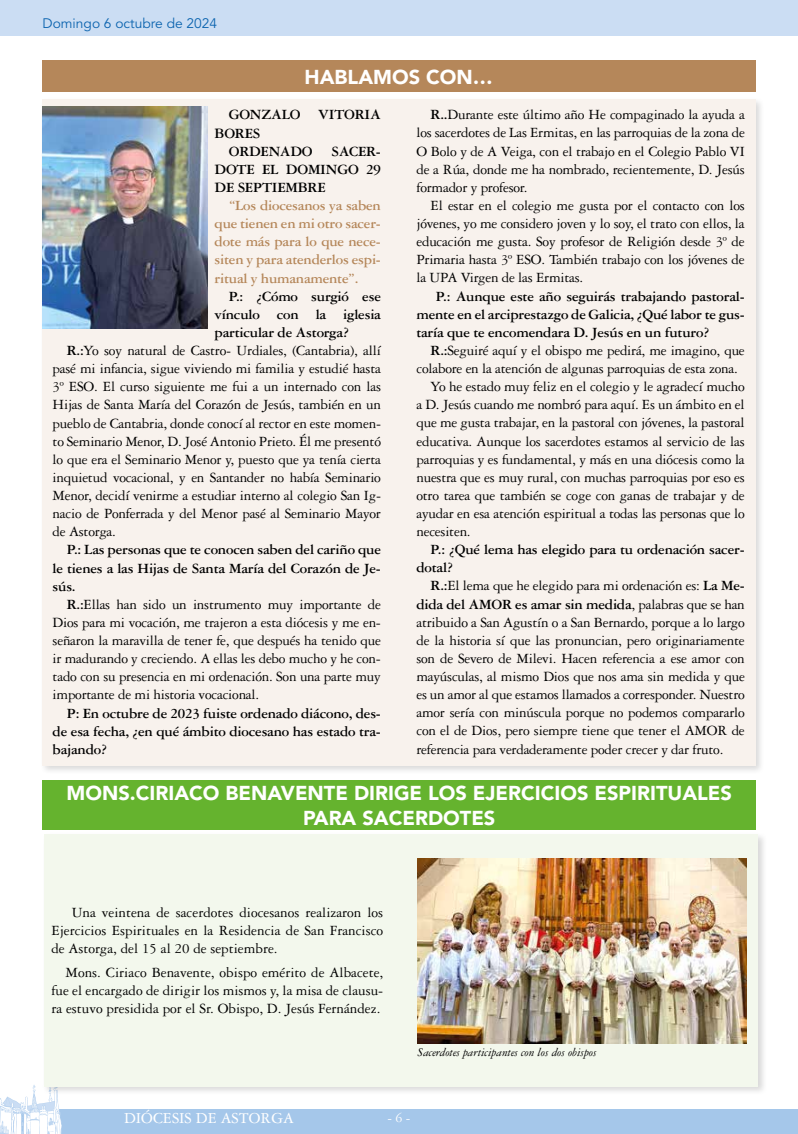
<style>
.page{position:relative;width:798px;height:1134px;background:#fff}
.page>*{position:absolute;margin:0;border:0;box-sizing:border-box;transform-origin:0 0}
.t1{font:900 20px/25px "Avenir LT Std";color:#fff;text-align:center}
.t2{font:16.25px "Garamond 3 LT Std";color:#fff}
.t3{font:15px/18.1px "Garamond 3 LT Std";letter-spacing:-.015em;color:#000;text-align:justify}
.t4{font:700 15px/18.1px "Garamond 3 LT Std";letter-spacing:-.015em;color:#000;text-align:justify}
.t5{font:700 15px/18.1px "Garamond 3 LT Std";letter-spacing:-.015em;color:#b5875a;text-align:justify}
.t6{font:13.75px "Avenir LT Std";color:#0c64af}
.t7{font:13.75px "Garamond 3 LT Std";color:#fff}
.t8{font:italic 12.5px "Garamond 3 LT Std";color:#000}
.s1{font-weight:700}
</style>
<div class="page">
<div style="left:0;top:1109px;width:797px;height:25px;background:#a5c7ea"></div>
<svg style="left:797px;top:1109px;width:1px;height:25px"></svg>
<svg style="left:0;top:1085px;width:62px;height:49px"></svg>
<div style="left:0;top:0;width:797px;height:35px;background:#cbddf3"></div>
<div style="left:40px;top:97px;width:725px;height:678px;background:#000;opacity:.15"></div>
<div style="left:42px;top:99px;width:713px;height:666px;background:#f8f2ed"></div>
<div style="left:42px;top:60px;width:713px;height:32px;background:#b5875a"></div>
<img style="left:43px;top:107px;width:164px;height:222px">
<div style="left:43px;top:780px;width:712px;height:50px;background:#65b32e"></div>
<div style="left:42px;top:831px;width:725px;height:265px;background:#000;opacity:.15"></div>
<div style="left:44px;top:834px;width:713px;height:252px;background:#f3f8ed"></div>
<img style="left:417px;top:859px;width:329px;height:185px">
<p class="t6" style="left:43px;top:16px;width:176px">Domingo 6 octubre de 2024</p>
<h1 class="t1" style="left:304px;top:64px;width:190px">HABLAMOS CON…</h1>
<p class="t4" style="left:214px;top:106px;width:168px;text-indent:14px">GONZALO VITORIA<br>BORES</p>
<p class="t4" style="left:214px;top:142px;width:168px;text-indent:14px">ORDENADO SACER-DOTE EL DOMINGO 29<br>DE SEPTIEMBRE</p>
<p class="t5" style="left:214px;top:196px;width:168px;text-indent:14px">“Los diocesanos ya saben que tienen en mi otro sacer&shy;dote más para lo que nece&shy;siten y para atenderlos espi&shy;ritual y humanamente”.</p>
<p class="t4" style="left:229px;top:287px;width:154px">P.: ¿Cómo surgió ese</p>
<p class="t4" style="left:214px;top:305px;width:168px">vínculo con la iglesia</p>
<p class="t4" style="left:214px;top:323px;width:136px">particular de Astorga?</p>
<p class="t3" style="left:67px;top:342px;width:315px"><span class="s1">R.:</span>Yo soy natural de Castro- Urdiales, (Cantabria), allí</p>
<p class="t3" style="left:53px;top:360px;width:330px">pasé mi infancia, sigue viviendo mi familia y estudié hasta</p>
<p class="t3" style="left:53px;top:378px;width:330px">3º ESO. El curso siguiente me fui a un internado con las</p>
<p class="t3" style="left:53px;top:396px;width:330px">Hijas de Santa María del Corazón de Jesús, también en un</p>
<p class="t3" style="left:53px;top:414px;width:330px">pueblo de Cantabria, donde conocí al rector en este momen-</p>
<p class="t3" style="left:53px;top:432px;width:330px">to Seminario Menor, D. José Antonio Prieto. Él me presentó</p>
<p class="t3" style="left:53px;top:450px;width:330px">lo que era el Seminario Menor y, puesto que ya tenía cierta</p>
<p class="t3" style="left:53px;top:468px;width:330px">inquietud vocacional, y en Santander no había Seminario</p>
<p class="t3" style="left:53px;top:486px;width:330px">Menor, decidí venirme a estudiar interno al colegio San Ig-</p>
<p class="t3" style="left:53px;top:505px;width:330px">nacio de Ponferrada y del Menor pasé al Seminario Mayor</p>
<p class="t3" style="left:53px;top:523px;width:65px">de Astorga.</p>
<p class="t4" style="left:53px;top:541px;width:330px;text-indent:14px">P.: Las personas que te conocen saben del cariño que le tienes a las Hijas de Santa María del Corazón de Je&shy;sús.</p>
<p class="t3" style="left:53px;top:595px;width:330px;text-indent:14px"><span class="s1">R.:</span>Ellas han sido un instrumento muy importante de Dios para mi vocación, me trajeron a esta diócesis y me en&shy;señaron la maravilla de tener fe, que después ha tenido que ir madurando y creciendo. A ellas les debo mucho y he con&shy;tado con su presencia en mi ordenación. Son una parte muy importante de mi historia vocacional.</p>
<p class="t4" style="left:53px;top:704px;width:330px;text-indent:14px">P: En octubre de 2023 fuiste ordenado diácono, des&shy;de esa fecha, ¿en qué ámbito diocesano has estado tra&shy;bajando?</p>
<p class="t3" style="left:416px;top:106px;width:330px;text-indent:14px"><span class="s1">R..</span>Durante este último año He compaginado la ayuda a los sacerdotes de Las Ermitas, en las parroquias de la zona de O Bolo y de A Veiga, con el trabajo en el Colegio Pablo VI de a Rúa, donde me ha nombrado, recientemente, D. Jesús formador y profesor.</p>
<p class="t3" style="left:416px;top:196px;width:330px;text-indent:14px">El estar en el colegio me gusta por el contacto con los jóvenes, yo me considero joven y lo soy, el trato con ellos, la educación me gusta. Soy profesor de Religión desde 3º de Primaria hasta 3º ESO. También trabajo con los jóvenes de la UPA Virgen de las Ermitas.</p>
<p class="t4" style="left:416px;top:287px;width:330px;text-indent:20px">P.: Aunque este año seguirás trabajando pastoral&shy;mente en el arciprestazgo de Galicia, ¿Qué labor te gus&shy;taría que te encomendara D. Jesús en un futuro?</p>
<p class="t3" style="left:430px;top:341px;width:315px"><span class="s1">R.:</span>Seguiré aquí y el obispo me pedirá, me imagino, que</p>
<p class="t3" style="left:416px;top:359px;width:323px">colabore en la atención de algunas parroquias de esta zona.</p>
<p class="t3" style="left:430px;top:378px;width:315px">Yo he estado muy feliz en el colegio y le agradecí mucho</p>
<p class="t3" style="left:416px;top:396px;width:330px">a D. Jesús cuando me nombró para aquí. Es un ámbito en el</p>
<p class="t3" style="left:416px;top:414px;width:329px">que me gusta trabajar, en la pastoral con jóvenes, la pastoral</p>
<p class="t3" style="left:416px;top:432px;width:330px">educativa. Aunque los sacerdotes estamos al servicio de las</p>
<p class="t3" style="left:416px;top:450px;width:330px">parroquias y es fundamental, y más en una diócesis como la</p>
<p class="t3" style="left:416px;top:468px;width:330px">nuestra que es muy rural, con muchas parroquias por eso es</p>
<p class="t3" style="left:416px;top:486px;width:330px">otro tarea que también se coge con ganas de trabajar y de</p>
<p class="t3" style="left:416px;top:504px;width:330px">ayudar en esa atención espiritual a todas las personas que lo</p>
<p class="t3" style="left:416px;top:523px;width:56px">necesiten.</p>
<p class="t4" style="left:416px;top:541px;width:330px;text-indent:14px">P.: ¿Qué lema has elegido para tu ordenación sacer&shy;dotal?</p>
<p class="t3" style="left:416px;top:577px;width:330px;text-indent:14px"><span class="s1">R.:</span>El lema que he elegido para mi ordenación es: <span class="s1">La Me&shy;dida del AMOR es amar sin medida</span>, palabras que se han atribuido a San Agustín o a San Bernardo, porque a lo largo de la historia sí que las pronuncian, pero originariamente son de Severo de Milevi. Hacen referencia a ese amor con mayúsculas, al mismo Dios que nos ama sin medida y que es un amor al que estamos llamados a corresponder. Nuestro amor sería con minúscula porque no podemos compararlo con el de Dios, pero siempre tiene que tener el AMOR de referencia para verdaderamente poder crecer y dar fruto.</p>
<h1 class="t1" style="left:66px;top:781px;width:666px">MONS.CIRIACO BENAVENTE DIRIGE LOS EJERCICIOS ESPIRITUALES<br>PARA SACERDOTES</h1>
<p class="t3" style="left:51px;top:903px;width:333px;text-indent:20px">Una veintena de sacerdotes diocesanos realizaron los Ejercicios Espirituales en la Residencia de San Francisco de Astorga, del 15 al 20 de septiembre.</p>
<p class="t3" style="left:51px;top:963px;width:333px;text-indent:14px">Mons. Ciriaco Benavente, obispo emérito de Albacete, fue el encargado de dirigir los mismos y, la misa de clausu&shy;ra estuvo presidida por el Sr. Obispo, D. Jesús Fernández.</p>
<p class="t8" style="left:417px;top:1045px;width:180px">Sacerdotes participantes con los dos obispos</p>
<p class="t2" style="left:124px;top:1109px;width:171px">DIÓCESIS DE ASTORGA</p>
<p class="t7" style="left:387px;top:1110px;width:24px">- 6 -</p>
</div>
